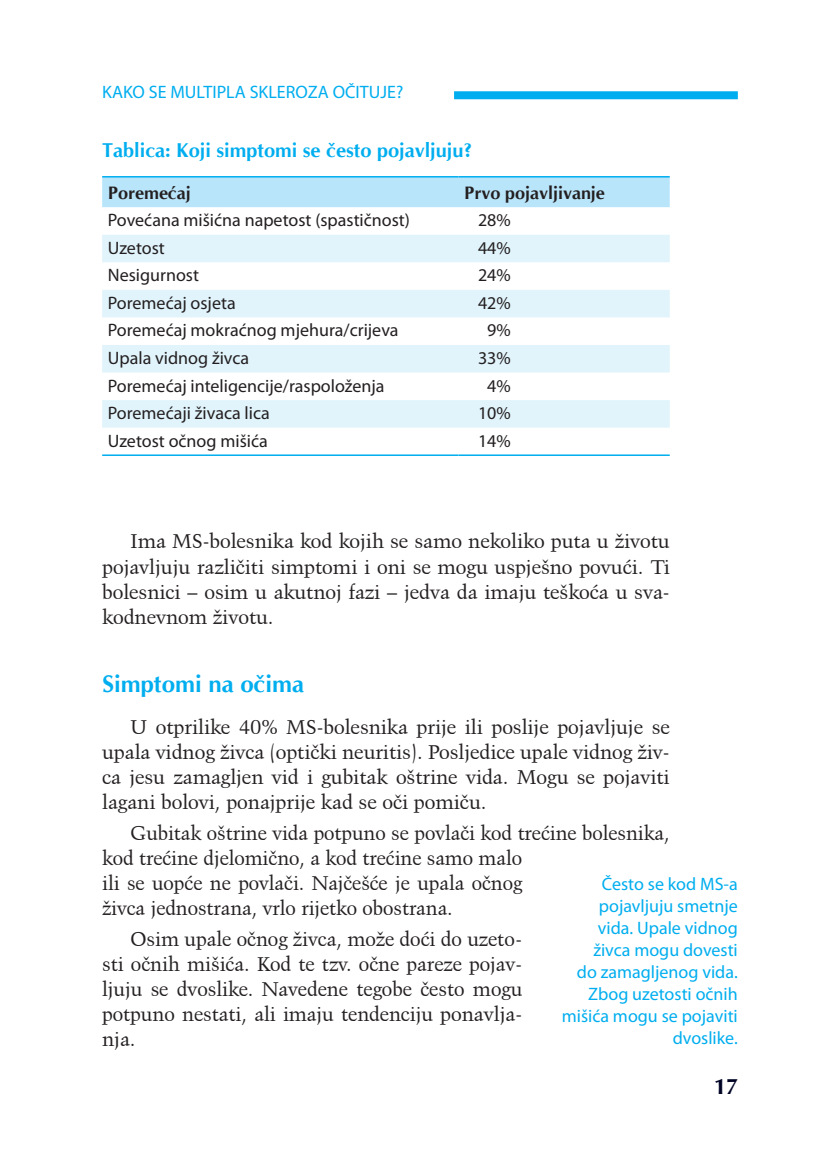
<style>
.page{position:relative;width:823px;height:1163px;background:#fff}
.page>*{position:absolute;margin:0;border:0;box-sizing:border-box;transform-origin:0 0}
.naslov_2{font:700 24px "CG Omega";color:#00aeef}
.t1{font:700 22px "CG Omega";color:#000424}
.body_tekst{font:20px/25px "Kuenstler 480 BT";color:#231f20;text-align:justify}
.naslov_3{font:700 20px "CG Omega";color:#00aeef}
.table_1{font:18px "Myriad Pro";color:#231f20}
.okvir{font:18px/22px "Myriad Pro";color:#00aeef;text-align:right}
.sadržaj_3{font:18px "Myriad Pro";color:#00aeef}
.table_1-2{font:700 18px "CG Omega";color:#231f20}
</style>
<div class="page">
<div style="left:454px;top:91px;width:283px;height:8px;background:#00aeef"></div>
<div style="left:102px;top:177px;width:567px;height:30px;background:#b9e5fa"></div>
<svg style="left:102px;top:235px;width:567px;height:192px;fill:#e1f4fc"></svg>
<hr style="left:102px;top:176px;width:356px;height:1px;background:#00aeef">
<hr style="left:458px;top:176px;width:211px;height:1px;background:#00aeef">
<hr style="left:102px;top:454px;width:356px;height:2px;background:#00aeef">
<hr style="left:458px;top:454px;width:211px;height:2px;background:#00aeef">
<p class="sadržaj_3" style="left:102px;top:81px;width:302px">KAKO SE MULTIPLA SKLEROZA OČITUJE?</p>
<p class="naslov_3" style="left:102px;top:137px;width:371px">Tablica: Koji simptomi se često pojavljuju?</p>
<p class="table_1-2" style="left:108px;top:181px;width:84px">Poremećaj</p>
<p class="table_1-2" style="left:464px;top:181px;width:142px">Prvo pojavljivanje</p>
<p class="table_1" style="left:108px;top:209px;width:303px">Povećana mišićna napetost (spastičnost)</p>
<p class="table_1" style="left:478px;top:209px;width:34px">28%</p>
<p class="table_1" style="left:108px;top:236px;width:58px">Uzetost</p>
<p class="table_1" style="left:478px;top:236px;width:34px">44%</p>
<p class="table_1" style="left:108px;top:264px;width:93px">Nesigurnost</p>
<p class="table_1" style="left:478px;top:264px;width:34px">24%</p>
<p class="table_1" style="left:108px;top:292px;width:129px">Poremećaj osjeta</p>
<p class="table_1" style="left:478px;top:292px;width:34px">42%</p>
<p class="table_1" style="left:108px;top:319px;width:292px">Poremećaj mokraćnog mjehura/crijeva</p>
<p class="table_1" style="left:487px;top:319px;width:25px">9%</p>
<p class="table_1" style="left:108px;top:347px;width:143px">Upala vidnog živca</p>
<p class="table_1" style="left:478px;top:347px;width:34px">33%</p>
<p class="table_1" style="left:108px;top:374px;width:278px">Poremećaj inteligencije/raspoloženja</p>
<p class="table_1" style="left:487px;top:374px;width:25px">4%</p>
<p class="table_1" style="left:108px;top:402px;width:163px">Poremećaji živaca lica</p>
<p class="table_1" style="left:478px;top:402px;width:34px">10%</p>
<p class="table_1" style="left:108px;top:429px;width:161px">Uzetost očnog mišića</p>
<p class="table_1" style="left:478px;top:429px;width:34px">14%</p>
<p class="body_tekst" style="left:102px;top:528px;width:568px;text-indent:28px">Ima MS-bolesnika kod kojih se samo nekoliko puta u životu pojavljuju različiti simptomi i oni se mogu uspješno povući. Ti bolesnici – osim u akutnoj fazi – jedva da imaju teškoća u sva&shy;kodnevnom životu.</p>
<p class="naslov_2" style="left:102px;top:668px;width:203px">Simptomi na očima</p>
<p class="body_tekst" style="left:102px;top:714px;width:568px;text-indent:28px">U otprilike 40% MS-bolesnika prije ili poslije pojavljuje se upala vidnog živca (optički neuritis). Posljedice upale vidnog živ&shy;ca jesu zamagljen vid i gubitak oštrine vida. Mogu se pojaviti lagani bolovi, ponajprije kad se oči pomiču.</p>
<p class="body_tekst" style="left:102px;top:820px;width:568px;text-align:left;text-indent:28px">Gubitak oštrine vida potpuno se povlači kod trećine bolesnika, kod trećine djelomično, a kod trećine samo malo<br>ili se uopće ne povlači. Najčešće je upala očnog<br>živca jednostrana, vrlo rijetko obostrana.</p>
<p class="body_tekst" style="left:102px;top:925px;width:421px;text-indent:28px">Osim upale očnog živca, može doći do uzeto&shy;sti očnih mišića. Kod te tzv. očne pareze pojav&shy;ljuju se dvoslike. Navedene tegobe često mogu potpuno nestati, ali imaju tendenciju ponavlja&shy;nja.</p>
<p class="okvir" style="left:561px;top:872px;width:177px">Često se kod MS-a pojavljuju smetnje vida. Upale vidnog živca mogu dovesti<br>do zamagljenog vida.<br>Zbog uzetosti očnih mišića mogu se pojaviti dvoslike.</p>
<p class="t1" style="left:713px;top:1072px;width:26px">17</p>
</div>
